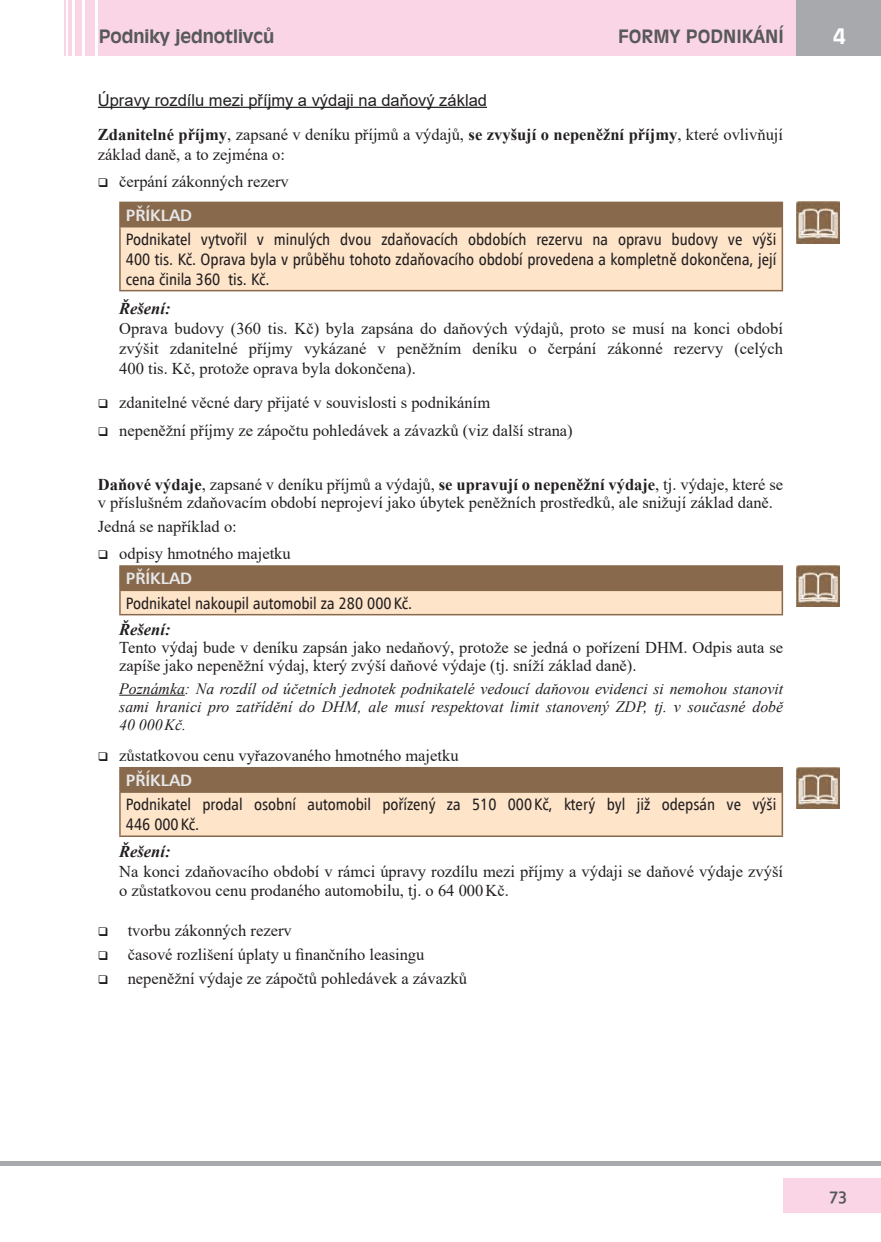
<style>
.page{position:relative;width:881px;height:1242px;background:#fff}
.page>*{position:absolute;margin:0;border:0;box-sizing:border-box;transform-origin:0 0}
.t1{font:700 21px "Incised 901 AT";color:#fff}
.t2{font:700 18px "Incised 901 AT";color:#57585a}
.t3{font:700 18px "Corbel";color:#57585a}
.t4{font:16.5px/19.8px "Times New Roman";color:#231f20}
.t5{font:16.5px/19.8px "Humanist 777 AT Roman Condensed B";color:#231f20;text-align:justify}
.t6{font:16.5px "Arial";color:#231f20}
.t7{font:16.5px "Humanist 777 AT Bold B";color:#e6e7e9}
.t8{font:italic 700 16.5px "Times New Roman";color:#231f20}
.t9{font:italic 15.75px/18.5px "Times New Roman";color:#231f20;text-align:justify}
.s1{font-weight:700}
</style>
<div class="page">
<div style="left:782px;top:1178px;width:98px;height:34px;background:#fad5e5"></div>
<div style="left:782px;top:0;width:98px;height:55px;background:#a8a9ad"></div>
<div style="left:98px;top:0;width:697px;height:55px;background:#fad5e5"></div>
<hr style="left:0;top:1161px;width:880px;height:4px;background:#a8a9ad">
<div style="left:85px;top:0;width:10px;height:55px;background:#fad5e5"></div>
<div style="left:75px;top:0;width:7px;height:55px;background:#fad5e5"></div>
<hr style="left:69px;top:0;width:3px;height:55px;background:#fad5e5">
<hr style="left:64px;top:0;width:2px;height:55px;background:#fad5e5">
<hr style="left:98px;top:107px;width:389px;height:1px;background:#231f20">
<hr style="left:119px;top:695px;width:66px;height:1px;background:#231f20">
<div style="left:120px;top:202px;width:662px;height:25px;background:#88694b"></div>
<div style="left:120px;top:227px;width:662px;height:64px;background:#fee5ca"></div>
<hr style="left:119px;top:202px;width:663px;height:1px;background:#88694b">
<hr style="left:119px;top:203px;width:2px;height:23px;background:#88694b">
<hr style="left:119px;top:226px;width:663px;height:1px;background:#88694b">
<hr style="left:119px;top:227px;width:2px;height:63px;background:#88694b">
<hr style="left:781px;top:227px;width:1px;height:63px;background:#88694b">
<hr style="left:119px;top:290px;width:663px;height:1px;background:#88694b">
<div style="left:120px;top:566px;width:662px;height:24px;background:#88694b"></div>
<div style="left:120px;top:590px;width:662px;height:24px;background:#fee5ca"></div>
<hr style="left:119px;top:565px;width:663px;height:2px;background:#88694b">
<hr style="left:119px;top:567px;width:2px;height:22px;background:#88694b">
<hr style="left:119px;top:589px;width:663px;height:2px;background:#88694b">
<hr style="left:119px;top:591px;width:2px;height:23px;background:#88694b">
<svg style="left:781px;top:591px;width:1px;height:23px"></svg>
<hr style="left:119px;top:614px;width:663px;height:1px;background:#88694b">
<div style="left:120px;top:768px;width:662px;height:24px;background:#88694b"></div>
<div style="left:120px;top:792px;width:662px;height:44px;background:#fee5ca"></div>
<hr style="left:119px;top:767px;width:663px;height:1px;background:#88694b">
<hr style="left:119px;top:768px;width:2px;height:23px;background:#88694b">
<hr style="left:119px;top:791px;width:663px;height:2px;background:#88694b">
<hr style="left:119px;top:793px;width:2px;height:42px;background:#88694b">
<hr style="left:781px;top:793px;width:1px;height:42px;background:#88694b">
<hr style="left:119px;top:835px;width:663px;height:2px;background:#88694b">
<img style="left:796px;top:202px;width:43px;height:41px">
<img style="left:796px;top:565px;width:43px;height:42px">
<img style="left:796px;top:767px;width:43px;height:41px">
<p class="t2" style="left:99px;top:25px;width:177px">Podniky jednotlivců</p>
<p class="t2" style="left:617px;top:25px;width:167px">FORMY PODNIKÁNÍ</p>
<p class="t1" style="left:832px;top:23px;width:14px">4</p>
<p class="t6" style="left:98px;top:88px;width:390px">Úpravy rozdílu mezi příjmy a výdaji na daňový základ</p>
<p class="t4" style="left:98px;top:124px;width:686px"><span class="s1">Zdanitelné příjmy</span>, zapsané v deníku příjmů a výdajů, <span class="s1">se zvyšují o nepeněžní příjmy</span>, které ovlivňují základ daně, a to zejména o:</p>
<p class="t4" style="left:98px;top:171px;width:192px">❑ čerpání zákonných rezerv</p>
<p class="t7" style="left:126px;top:204px;width:68px">PŘÍKLAD</p>
<p class="t5" style="left:126px;top:229px;width:651px">Podnikatel vytvořil v minulých dvou zdaňovacích obdobích rezervu na opravu budovy ve výši 400 tis. Kč. Oprava byla v průběhu tohoto zdaňovacího období provedena a kompletně dokončena, její cena činila 360 tis. Kč.</p>
<p class="t8" style="left:119px;top:297px;width:53px">Řešení:</p>
<p class="t4" style="left:119px;top:318px;width:665px;text-align:justify">Oprava budovy (360 tis. Kč) byla zapsána do daňových výdajů, proto se musí na konci období zvýšit zdanitelné příjmy vykázané v peněžním deníku o čerpání zákonné rezervy (celých 400 tis. Kč, protože oprava byla dokončena).</p>
<p class="t4" style="left:98px;top:392px;width:394px">❑ zdanitelné věcné dary přijaté v souvislosti s podnikáním</p>
<p class="t4" style="left:98px;top:420px;width:476px">❑ nepeněžní příjmy ze zápočtu pohledávek a závazků (viz další strana)</p>
<p class="t4" style="left:98px;top:475px;width:686px;line-height:18px"><span class="s1">Daňové výdaje</span>, zapsané v deníku příjmů a výdajů, <span class="s1">se upravují o nepeněžní výdaje</span>, tj. výdaje, které se v příslušném zdaňovacím období neprojeví jako úbytek peněžních prostředků, ale snižují základ daně.</p>
<p class="t4" style="left:98px;top:516px;width:140px">Jedná se například o:</p>
<p class="t4" style="left:98px;top:543px;width:194px">❑ odpisy hmotného majetku</p>
<p class="t7" style="left:126px;top:568px;width:68px">PŘÍKLAD</p>
<p class="t5" style="left:126px;top:593px;width:287px">Podnikatel nakoupil automobil za 280 000 Kč.</p>
<p class="t8" style="left:119px;top:618px;width:53px">Řešení:</p>
<p class="t4" style="left:119px;top:638px;width:665px;line-height:18px">Tento výdaj bude v deníku zapsán jako nedaňový, protože se jedná o pořízení DHM. Odpis auta se zapíše jako nepeněžní výdaj, který zvýší daňové výdaje (tj. sníží základ daně).</p>
<p class="t9" style="left:119px;top:678px;width:665px">Poznámka: Na rozdíl od účetních jednotek podnikatelé vedoucí daňovou evidenci si nemohou stanovit sami hranici pro zatřídění do DHM, ale musí respektovat limit stanovený ZDP, tj. v současné době 40 000Kč.</p>
<p class="t4" style="left:98px;top:745px;width:362px">❑ zůstatkovou cenu vyřazovaného hmotného majetku</p>
<p class="t7" style="left:126px;top:770px;width:68px">PŘÍKLAD</p>
<p class="t5" style="left:126px;top:794px;width:651px">Podnikatel prodal osobní automobil pořízený za 510 000 Kč, který byl již odepsán ve výši<br>446 000 Kč.</p>
<p class="t8" style="left:119px;top:839px;width:53px">Řešení:</p>
<p class="t4" style="left:119px;top:860px;width:665px">Na konci zdaňovacího období v rámci úpravy rozdílu mezi příjmy a výdaji se daňové výdaje zvýší o zůstatkovou cenu prodaného automobilu, tj. o 64 000Kč.</p>
<p class="t4" style="left:98px;top:919px;width:195px">❑ tvorbu zákonných rezerv</p>
<p class="t4" style="left:98px;top:943px;width:328px">❑ časové rozlišení úplaty u finančního leasingu</p>
<p class="t4" style="left:98px;top:967px;width:370px">❑ nepeněžní výdaje ze zápočtů pohledávek a závazků</p>
<p class="t3" style="left:829px;top:1183px;width:19px">73</p>
</div>
